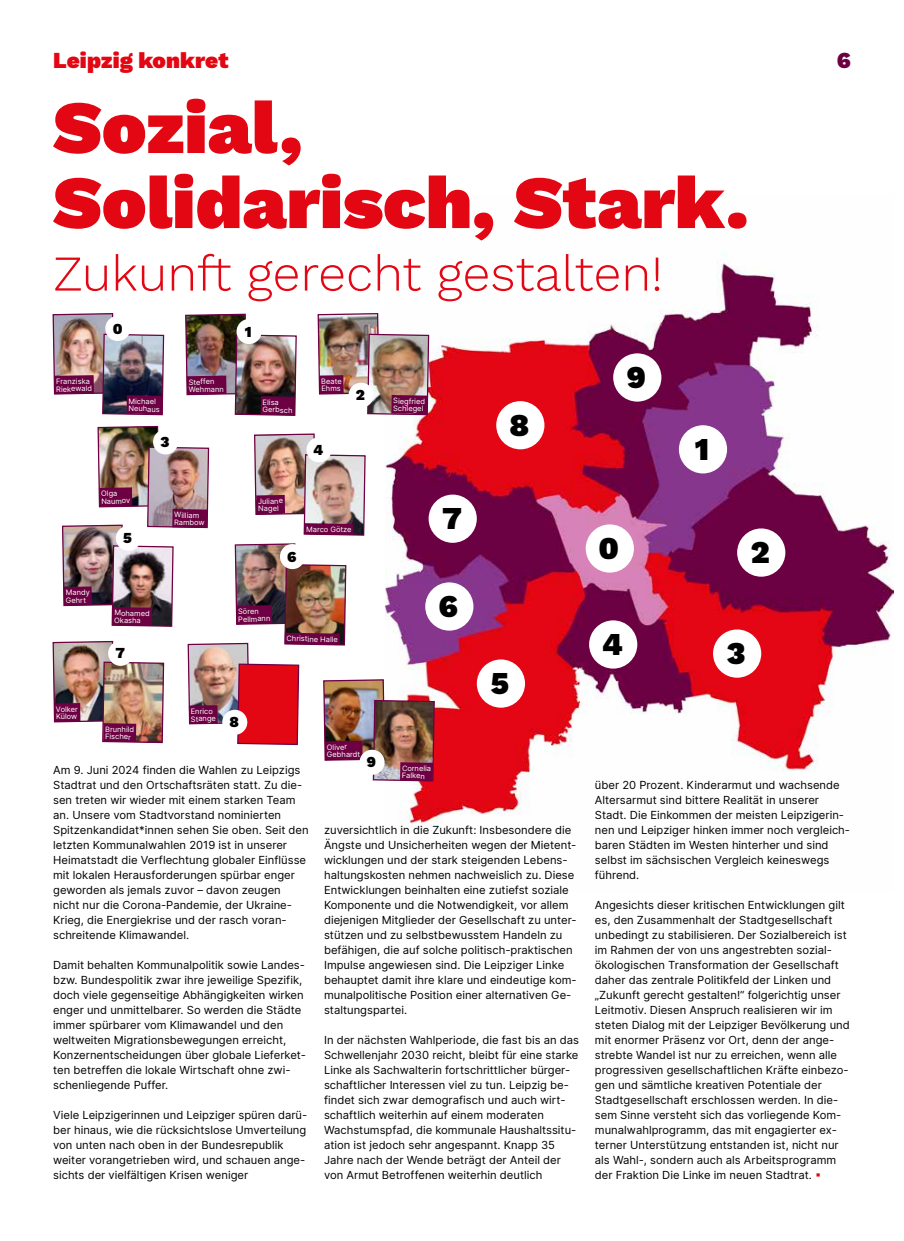
<style>
.page{position:relative;width:904px;height:1241px;background:#fff}
.page>*{position:absolute;margin:0;border:0;box-sizing:border-box;transform-origin:0 0}
.t1{font:900 75px/75px "Work Sans";color:#e30613}
.t2{font:300 50px "Work Sans";color:#e30613}
.t3{font:900 31.25px "Work Sans";color:#000}
.t4{font:900 22.5px "Work Sans";letter-spacing:.005em;color:#e30613}
.t5{font:900 22.5px "Work Sans";color:#6c0042}
.t6{font:900 15px "Work Sans";color:#000}
.t7{font:11.25px/15px "Inter";color:#000}
.t8{font:7.5px/7.5px "Inter";color:#fff}
.s1{color:#e30613}
</style>
<div class="page">
<img style="left:399px;top:252px;width:494px;height:577px">
<div style="left:585px;top:524px;width:49px;height:48px;background:#fff;border-radius:50%"></div>
<div style="left:679px;top:425px;width:48px;height:48px;background:#fff;border-radius:50%"></div>
<div style="left:737px;top:528px;width:48px;height:48px;background:#fff;border-radius:50%"></div>
<div style="left:713px;top:629px;width:48px;height:48px;background:#fff;border-radius:50%"></div>
<div style="left:589px;top:620px;width:48px;height:48px;background:#fff;border-radius:50%"></div>
<div style="left:477px;top:659px;width:48px;height:48px;background:#fff;border-radius:50%"></div>
<div style="left:425px;top:582px;width:48px;height:48px;background:#fff;border-radius:50%"></div>
<div style="left:428px;top:494px;width:49px;height:48px;background:#fff;border-radius:50%"></div>
<div style="left:496px;top:401px;width:48px;height:48px;background:#fff;border-radius:50%"></div>
<div style="left:613px;top:353px;width:48px;height:48px;background:#fff;border-radius:50%"></div>
<img style="left:52px;top:313px;width:113px;height:103px">
<img style="left:185px;top:313px;width:112px;height:103px">
<img style="left:317px;top:312px;width:113px;height:104px">
<img style="left:52px;top:425px;width:383px;height:357px">
<div style="left:105px;top:316px;width:25px;height:25px;background:#fff;border-radius:50%"></div>
<div style="left:236px;top:319px;width:25px;height:25px;background:#fff;border-radius:50%"></div>
<div style="left:348px;top:382px;width:25px;height:25px;background:#fff;border-radius:50%"></div>
<div style="left:153px;top:429px;width:25px;height:25px;background:#fff;border-radius:50%"></div>
<div style="left:306px;top:437px;width:25px;height:25px;background:#fff;border-radius:50%"></div>
<div style="left:280px;top:544px;width:25px;height:25px;background:#fff;border-radius:50%"></div>
<div style="left:116px;top:525px;width:25px;height:25px;background:#fff;border-radius:50%"></div>
<div style="left:359px;top:749px;width:25px;height:25px;background:#fff;border-radius:50%"></div>
<div style="left:222px;top:709px;width:25px;height:25px;background:#fff;border-radius:50%"></div>
<div style="left:108px;top:640px;width:25px;height:25px;background:#fff;border-radius:50%"></div>
<h3 class="t4" style="left:53px;top:43px;width:177px">Leipzig konkret</h3>
<h3 class="t5" style="left:836px;top:43px;width:15px">6</h3>
<h1 class="t1" style="left:53px;top:87px;width:697px">Sozial,<br>Solidarisch, Stark.</h1>
<h2 class="t2" style="left:53px;top:237px;width:611px">Zukunft gerecht gestalten!</h2>
<h3 class="t6" style="left:113px;top:317px;width:11px">0</h3>
<h3 class="t6" style="left:245px;top:320px;width:8px">1</h3>
<p class="t8" style="left:56px;top:377px;width:37px;rotate:-1deg">Franziska<br>Riekewald</p>
<h3 class="t3" style="left:626px;top:353px;width:21px">9</h3>
<p class="t8" style="left:129px;top:397px;width:33px;rotate:1deg">Michael<br>Neuhaus</p>
<p class="t8" style="left:321px;top:377px;width:22px;rotate:-1deg">Beate<br>Ehms</p>
<p class="t8" style="left:188px;top:378px;width:37px;rotate:-1deg">Steffen<br>Wehmann</p>
<h3 class="t6" style="left:356px;top:383px;width:11px">2</h3>
<p class="t8" style="left:393px;top:397px;width:33px;rotate:1deg">Siegfried<br>Schlegel</p>
<p class="t8" style="left:263px;top:398px;width:31px;rotate:1deg">Elisa<br>Gerbsch</p>
<h3 class="t6" style="left:160px;top:430px;width:10px">3</h3>
<h3 class="t6" style="left:313px;top:438px;width:12px">4</h3>
<p class="t8" style="left:66px;top:588px;width:26px;rotate:-1deg">Mandy<br>Gehrt</p>
<p class="t8" style="left:101px;top:489px;width:31px;rotate:-1deg">Olga<br>Naumov</p>
<h3 class="t6" style="left:123px;top:526px;width:10px">5</h3>
<p class="t8" style="left:174px;top:510px;width:32px;rotate:1deg">William<br>Rambow</p>
<p class="t8" style="left:258px;top:497px;width:26px;rotate:-1deg">Juliane<br>Nagel</p>
<h3 class="t6" style="left:287px;top:545px;width:11px">6</h3>
<p class="t8" style="left:306px;top:525px;width:47px;rotate:1deg">Marco Götze</p>
<p class="t8" style="left:114px;top:608px;width:37px;rotate:1deg">Mohamed<br>Okasha</p>
<p class="t8" style="left:238px;top:607px;width:34px;rotate:-1deg">Sören<br>Pellmann</p>
<h3 class="t3" style="left:442px;top:495px;width:21px">7</h3>
<h3 class="t3" style="left:438px;top:582px;width:21px">6</h3>
<h3 class="t3" style="left:509px;top:401px;width:21px">8</h3>
<h3 class="t3" style="left:598px;top:524px;width:22px">0</h3>
<h3 class="t3" style="left:694px;top:425px;width:16px">1</h3>
<h3 class="t3" style="left:750px;top:528px;width:20px">2</h3>
<p class="t8" style="left:56px;top:705px;width:24px;rotate:-1deg">Volker<br>Külow</p>
<h3 class="t6" style="left:115px;top:641px;width:11px">7</h3>
<p class="t8" style="left:105px;top:725px;width:31px;rotate:1deg">Brunhild<br>Fischer</p>
<p class="t8" style="left:191px;top:707px;width:26px;rotate:-1deg">Enrico<br>Stange</p>
<h3 class="t6" style="left:229px;top:710px;width:11px">8</h3>
<p class="t8" style="left:286px;top:634px;width:53px;rotate:1deg">Christine Halle</p>
<h3 class="t3" style="left:491px;top:659px;width:20px">5</h3>
<p class="t7" style="left:53px;top:761px;width:257px">Am 9. Juni 2024 finden die Wahlen zu Leipzigs Stadtrat und den Ortschaftsräten statt. Zu die&shy;sen treten wir wieder mit einem starken Team an. Unsere vom Stadtvorstand nominierten Spitzenkandidat*innen sehen Sie oben. Seit den letzten Kommunalwahlen 2019 ist in unserer Heimatstadt die Verflechtung globaler Einflüsse mit lokalen Herausforderungen spürbar enger geworden als jemals zuvor – davon zeugen nicht nur die Corona-Pandemie, der Ukraine-Krieg, die Energiekrise und der rasch voran&shy;schreitende Klimawandel.</p>
<p class="t7" style="left:53px;top:956px;width:254px">Damit behalten Kommunalpolitik sowie Landes&shy;bzw. Bundespolitik zwar ihre jeweilige Spezifik, doch viele gegenseitige Abhängigkeiten wirken enger und unmittelbarer. So werden die Städte immer spürbarer vom Klimawandel und den weltweiten Migrationsbewegungen erreicht, Konzernentscheidungen über globale Lieferket&shy;ten betreffen die lokale Wirtschaft ohne zwi&shy;schenliegende Puffer.</p>
<p class="t7" style="left:53px;top:1106px;width:256px">Viele Leipzigerinnen und Leipziger spüren darü&shy;ber hinaus, wie die rücksichtslose Umverteilung von unten nach oben in der Bundesrepublik weiter vorangetrieben wird, und schauen ange&shy;sichts der vielfältigen Krisen weniger</p>
<p class="t8" style="left:327px;top:743px;width:35px;rotate:-1deg">Oliver<br>Gebhardt</p>
<h3 class="t6" style="left:367px;top:750px;width:11px">9</h3>
<p class="t8" style="left:402px;top:764px;width:31px;rotate:1deg">Cornelia<br>Falken</p>
<p class="t7" style="left:324px;top:821px;width:254px">zuversichtlich in die Zukunft: Insbesondere die Ängste und Unsicherheiten wegen der Mietent&shy;wicklungen und der stark steigenden Lebens&shy;haltungskosten nehmen nachweislich zu. Diese Entwicklungen beinhalten eine zutiefst soziale Komponente und die Notwendigkeit, vor allem diejenigen Mitglieder der Gesellschaft zu unter&shy;stützen und zu selbstbewusstem Handeln zu befähigen, die auf solche politisch-praktischen Impulse angewiesen sind. Die Leipziger Linke behauptet damit ihre klare und eindeutige kom&shy;munalpolitische Position einer alternativen Ge&shy;staltungspartei.</p>
<p class="t7" style="left:324px;top:1031px;width:256px">In der nächsten Wahlperiode, die fast bis an das Schwellenjahr 2030 reicht, bleibt für eine starke Linke als Sachwalterin fortschrittlicher bürger&shy;schaftlicher Interessen viel zu tun. Leipzig be&shy;findet sich zwar demografisch und auch wirt&shy;schaftlich weiterhin auf einem moderaten Wachstumspfad, die kommunale Haushaltssitu&shy;ation ist jedoch sehr angespannt. Knapp 35<br>Jahre nach der Wende beträgt der Anteil der von Armut Betroffenen weiterhin deutlich</p>
<h3 class="t3" style="left:601px;top:620px;width:22px">4</h3>
<h3 class="t3" style="left:726px;top:629px;width:20px">3</h3>
<p class="t7" style="left:595px;top:776px;width:257px">über 20 Prozent. Kinderarmut und wachsende Altersarmut sind bittere Realität in unserer Stadt. Die Einkommen der meisten Leipzigerin&shy;nen und Leipziger hinken immer noch vergleich&shy;baren Städten im Westen hinterher und sind selbst im sächsischen Vergleich keineswegs führend.</p>
<p class="t7" style="left:595px;top:896px;width:256px">Angesichts dieser kritischen Entwicklungen gilt es, den Zusammenhalt der Stadtgesellschaft unbedingt zu stabilisieren. Der Sozialbereich ist im Rahmen der von uns angestrebten sozial&shy;ökologischen Transformation der Gesellschaft daher das zentrale Politikfeld der Linken und „Zukunft gerecht gestalten!“ folgerichtig unser Leitmotiv. Diesen Anspruch realisieren wir im steten Dialog mit der Leipziger Bevölkerung und mit enormer Präsenz vor Ort, denn der ange&shy;strebte Wandel ist nur zu erreichen, wenn alle progressiven gesellschaftlichen Kräfte einbezo&shy;gen und sämtliche kreativen Potentiale der Stadtgesellschaft erschlossen werden. In die&shy;sem Sinne versteht sich das vorliegende Kom&shy;munalwahlprogramm, das mit engagierter ex&shy;terner Unterstützung entstanden ist, nicht nur als Wahl-, sondern auch als Arbeitsprogramm der Fraktion Die Linke im neuen Stadtrat. <span class="s1">▪</span></p>
</div>
